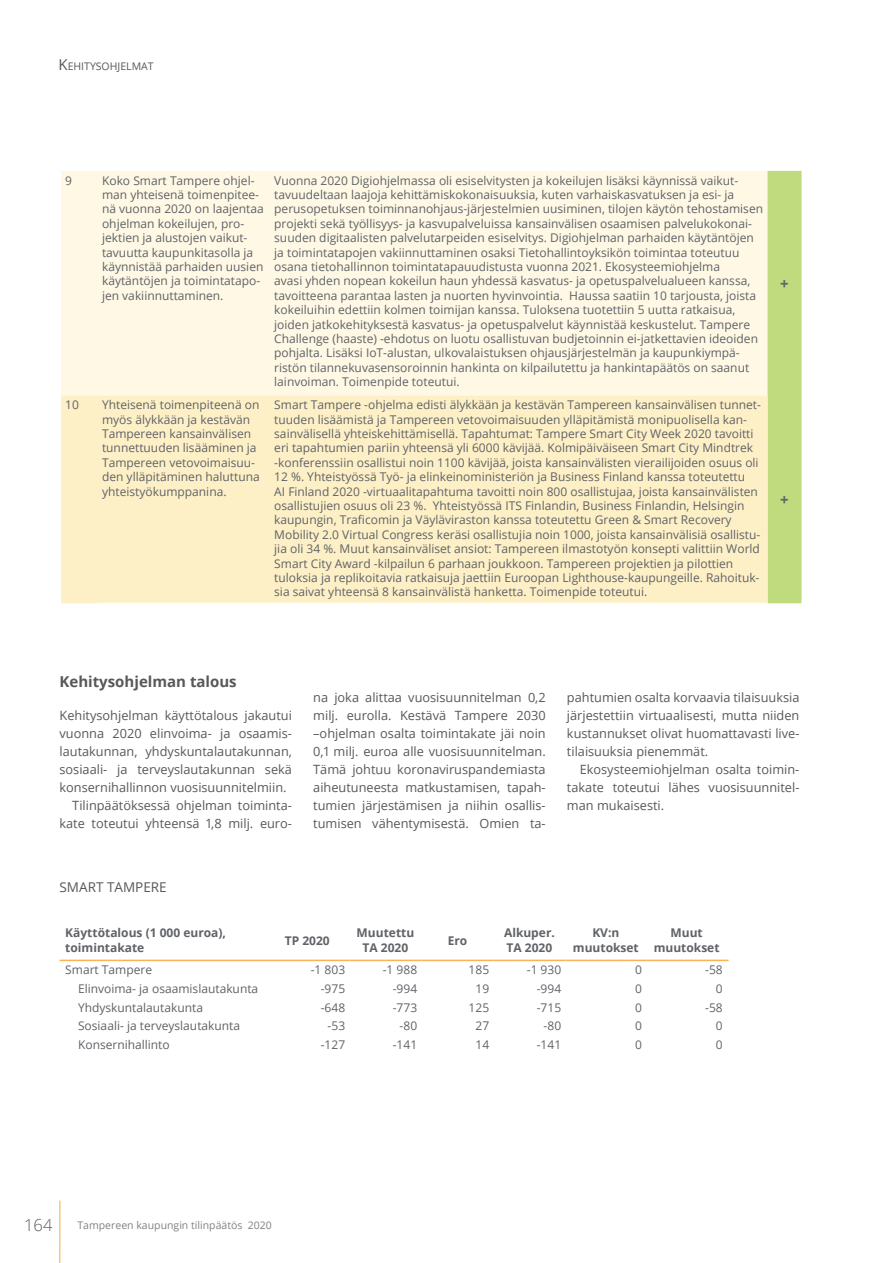
<style>
.page{position:relative;width:893px;height:1263px;background:#fff}
.page>*{position:absolute;margin:0;border:0;box-sizing:border-box;transform-origin:0 0}
.t1{font:300 16.5px "Open Sans";color:#57585a}
.t2{font:700 15px "Open Sans";color:#57585a}
.t3{font:700 15px "Open Sans";color:#5f6267}
.t4{font:13.5px "Open Sans";color:#57585a}
.t5{font:12.75px/18px "Open Sans";color:#57585a;text-align:justify}
.t6{font:12px/14.4px "Open Sans";color:#5f6267}
.t7{font:700 12px/14.4px "Open Sans";color:#5f6267;text-align:center}
.t8{font:10.5px "Open Sans";color:#808285}
.t9{font:10.5px "Open Sans";color:#57585a}
.s1{font-size:15px}
</style>
<div class="page">
<hr style="left:59px;top:1200px;width:1px;height:63px;background:#fbb254">
<hr style="left:60px;top:960px;width:205px;height:1px;background:#fbb254">
<hr style="left:265px;top:960px;width:84px;height:1px;background:#fbb254">
<hr style="left:349px;top:960px;width:72px;height:1px;background:#fbb254">
<hr style="left:421px;top:960px;width:72px;height:1px;background:#fbb254">
<hr style="left:493px;top:960px;width:72px;height:1px;background:#fbb254">
<hr style="left:565px;top:960px;width:81px;height:1px;background:#fbb254">
<hr style="left:646px;top:960px;width:82px;height:1px;background:#fbb254">
<div style="left:61px;top:171px;width:706px;height:224px;background:#fef8e4"></div>
<div style="left:767px;top:171px;width:34px;height:432px;background:#c0da7e"></div>
<div style="left:61px;top:395px;width:706px;height:208px;background:#fef0c6"></div>
<p class="t9" style="left:58px;top:59px;width:97px"><span class="s1">K</span>EHITYSOHJELMAT</p>
<p class="t6" style="left:65px;top:173px;width:8px">9</p>
<p class="t6" style="left:102px;top:173px;width:163px">Koko Smart Tampere ohjel&shy;man yhteisenä toimenpitee&shy;nä vuonna 2020 on laajentaa ohjelman kokeilujen, pro&shy;jektien ja alustojen vaikut&shy;tavuutta kaupunkitasolla ja käynnistää parhaiden uusien käytäntöjen ja toimintatapo&shy;jen vakiinnuttaminen.</p>
<p class="t6" style="left:274px;top:173px;width:490px">Vuonna 2020 Digiohjelmassa oli esiselvitysten ja kokeilujen lisäksi käynnissä vaikut&shy;tavuudeltaan laajoja kehittämiskokonaisuuksia, kuten varhaiskasvatuksen ja esi- ja perusopetuksen toiminnanohjaus-järjestelmien uusiminen, tilojen käytön tehostamisen projekti sekä työllisyys- ja kasvupalveluissa kansainvälisen osaamisen palvelukokonai&shy;suuden digitaalisten palvelutarpeiden esiselvitys. Digiohjelman parhaiden käytäntöjen ja toimintatapojen vakiinnuttaminen osaksi Tietohallintoyksikön toimintaa toteutuu osana tietohallinnon toimintatapauudistusta vuonna 2021. Ekosysteemiohjelma<br>avasi yhden nopean kokeilun haun yhdessä kasvatus- ja opetuspalvelualueen kanssa, tavoitteena parantaa lasten ja nuorten hyvinvointia. Haussa saatiin 10 tarjousta, joista kokeiluihin edettiin kolmen toimijan kanssa. Tuloksena tuotettiin 5 uutta ratkaisua, joiden jatkokehityksestä kasvatus- ja opetuspalvelut käynnistää keskustelut. Tampere Challenge (haaste) -ehdotus on luotu osallistuvan budjetoinnin ei-jatkettavien ideoiden pohjalta. Lisäksi IoT-alustan, ulkovalaistuksen ohjausjärjestelmän ja kaupunkiympä&shy;ristön tilannekuvasensoroinnin hankinta on kilpailutettu ja hankintapäätös on saanut lainvoiman. Toimenpide toteutui.</p>
<p class="t6" style="left:65px;top:397px;width:15px">10</p>
<p class="t6" style="left:102px;top:397px;width:159px">Yhteisenä toimenpiteenä on myös älykkään ja kestävän<br>Tampereen kansainvälisen tunnettuuden lisääminen ja<br>Tampereen vetovoimaisuu&shy;den ylläpitäminen haluttuna yhteistyökumppanina.</p>
<p class="t6" style="left:274px;top:397px;width:488px">Smart Tampere -ohjelma edisti älykkään ja kestävän Tampereen kansainvälisen tunnet&shy;tuuden lisäämistä ja Tampereen vetovoimaisuuden ylläpitämistä monipuolisella kan&shy;sainvälisellä yhteiskehittämisellä. Tapahtumat: Tampere Smart City Week 2020 tavoitti eri tapahtumien pariin yhteensä yli 6000 kävijää. Kolmipäiväiseen Smart City Mindtrek -konferenssiin osallistui noin 1100 kävijää, joista kansainvälisten vierailijoiden osuus oli 12 %. Yhteistyössä Työ- ja elinkeinoministeriön ja Business Finland kanssa toteutettu<br>AI Finland 2020 -virtuaalitapahtuma tavoitti noin 800 osallistujaa, joista kansainvälisten osallistujien osuus oli 23 %. Yhteistyössä ITS Finlandin, Business Finlandin, Helsingin kaupungin, Traficomin ja Väyläviraston kanssa toteutettu Green &amp; Smart Recovery Mobility 2.0 Virtual Congress keräsi osallistujia noin 1000, joista kansainvälisiä osallistu&shy;jia oli 34 %. Muut kansainväliset ansiot: Tampereen ilmastotyön konsepti valittiin World Smart City Award -kilpailun 6 parhaan joukkoon. Tampereen projektien ja pilottien tuloksia ja replikoitavia ratkaisuja jaettiin Euroopan Lighthouse-kaupungeille. Rahoituk&shy;sia saivat yhteensä 8 kansainvälistä hanketta. Toimenpide toteutui.</p>
<p class="t3" style="left:780px;top:272px;width:10px">+</p>
<p class="t3" style="left:780px;top:489px;width:10px">+</p>
<p class="t2" style="left:60px;top:671px;width:179px">Kehitysohjelman talous</p>
<p class="t5" style="left:60px;top:706px;width:234px">Kehitysohjelman käyttötalous jakautui</p>
<p class="t5" style="left:60px;top:724px;width:234px">vuonna 2020 elinvoima- ja osaamis-</p>
<p class="t5" style="left:60px;top:742px;width:234px">lautakunnan, yhdyskuntalautakunnan,</p>
<p class="t5" style="left:60px;top:760px;width:234px">sosiaali- ja terveyslautakunnan sekä</p>
<p class="t5" style="left:60px;top:778px;width:229px">konsernihallinnon vuosisuunnitelmiin.</p>
<p class="t5" style="left:72px;top:796px;width:221px">Tilinpäätöksessä ohjelman toiminta-</p>
<p class="t5" style="left:60px;top:814px;width:234px">kate toteutui yhteensä 1,8 milj. euro-</p>
<p class="t5" style="left:313px;top:688px;width:234px">na joka alittaa vuosisuunnitelman 0,2 milj. eurolla. Kestävä Tampere 2030 –ohjelman osalta toimintakate jäi noin 0,1 milj. euroa alle vuosisuunnitelman.<br>Tämä johtuu koronaviruspandemiasta aiheutuneesta matkustamisen, tapah&shy;tumien järjestämisen ja niihin osallis&shy;tumisen vähentymisestä. Omien ta-</p>
<p class="t5" style="left:567px;top:688px;width:234px">pahtumien osalta korvaavia tilaisuuksia järjestettiin virtuaalisesti, mutta niiden kustannukset olivat huomattavasti live&shy;tilaisuuksia pienemmät.</p>
<p class="t5" style="left:567px;top:760px;width:234px;text-indent:13px">Ekosysteemiohjelman osalta toimin&shy;takate toteutui lähes vuosisuunnitel&shy;man mukaisesti.</p>
<p class="t4" style="left:60px;top:877px;width:109px">SMART TAMPERE</p>
<p class="t7" style="left:65px;top:926px;width:162px;text-align:left">Käyttötalous (1 000 euroa), toimintakate</p>
<p class="t7" style="left:285px;top:933px;width:47px">TP 2020</p>
<p class="t7" style="left:357px;top:926px;width:59px">Muutettu<br>TA 2020</p>
<p class="t7" style="left:448px;top:933px;width:21px">Ero</p>
<p class="t7" style="left:504px;top:926px;width:52px;text-align:left">Alkuper.<br>TA 2020</p>
<p class="t7" style="left:573px;top:926px;width:67px">KV:n muutokset</p>
<p class="t7" style="left:654px;top:926px;width:67px">Muut muutokset</p>
<p class="t6" style="left:65px;top:962px;width:88px">Smart Tampere</p>
<p class="t6" style="left:311px;top:962px;width:36px">-1 803</p>
<p class="t6" style="left:383px;top:962px;width:36px">-1 988</p>
<p class="t6" style="left:469px;top:962px;width:22px">185</p>
<p class="t6" style="left:527px;top:962px;width:36px">-1 930</p>
<p class="t6" style="left:635px;top:962px;width:8px">0</p>
<p class="t6" style="left:705px;top:962px;width:19px">-58</p>
<p class="t6" style="left:78px;top:981px;width:182px">Elinvoima- ja osaamislautakunta</p>
<p class="t6" style="left:321px;top:981px;width:26px">-975</p>
<p class="t6" style="left:393px;top:981px;width:26px">-994</p>
<p class="t6" style="left:475px;top:981px;width:15px">19</p>
<p class="t6" style="left:537px;top:981px;width:26px">-994</p>
<p class="t6" style="left:635px;top:981px;width:8px">0</p>
<p class="t6" style="left:716px;top:981px;width:8px">0</p>
<p class="t6" style="left:78px;top:1000px;width:127px">Yhdyskuntalautakunta</p>
<p class="t6" style="left:321px;top:1000px;width:26px">-648</p>
<p class="t6" style="left:393px;top:1000px;width:26px">-773</p>
<p class="t6" style="left:469px;top:1000px;width:22px">125</p>
<p class="t6" style="left:537px;top:1000px;width:26px">-715</p>
<p class="t6" style="left:635px;top:1000px;width:8px">0</p>
<p class="t6" style="left:705px;top:1000px;width:19px">-58</p>
<p class="t6" style="left:78px;top:1018px;width:164px">Sosiaali- ja terveyslautakunta</p>
<p class="t6" style="left:328px;top:1018px;width:19px">-53</p>
<p class="t6" style="left:400px;top:1018px;width:19px">-80</p>
<p class="t6" style="left:475px;top:1018px;width:15px">27</p>
<p class="t6" style="left:544px;top:1018px;width:19px">-80</p>
<p class="t6" style="left:635px;top:1018px;width:8px">0</p>
<p class="t6" style="left:716px;top:1018px;width:8px">0</p>
<p class="t6" style="left:78px;top:1037px;width:93px">Konsernihallinto</p>
<p class="t6" style="left:321px;top:1037px;width:26px">-127</p>
<p class="t6" style="left:393px;top:1037px;width:26px">-141</p>
<p class="t6" style="left:475px;top:1037px;width:15px">14</p>
<p class="t6" style="left:537px;top:1037px;width:26px">-141</p>
<p class="t6" style="left:635px;top:1037px;width:8px">0</p>
<p class="t6" style="left:716px;top:1037px;width:8px">0</p>
<h1 class="t1" style="left:24px;top:1214px;width:30px">164</h1>
<p class="t8" style="left:77px;top:1218px;width:196px">Tampereen kaupungin tilinpäätös 2020</p>
</div>
